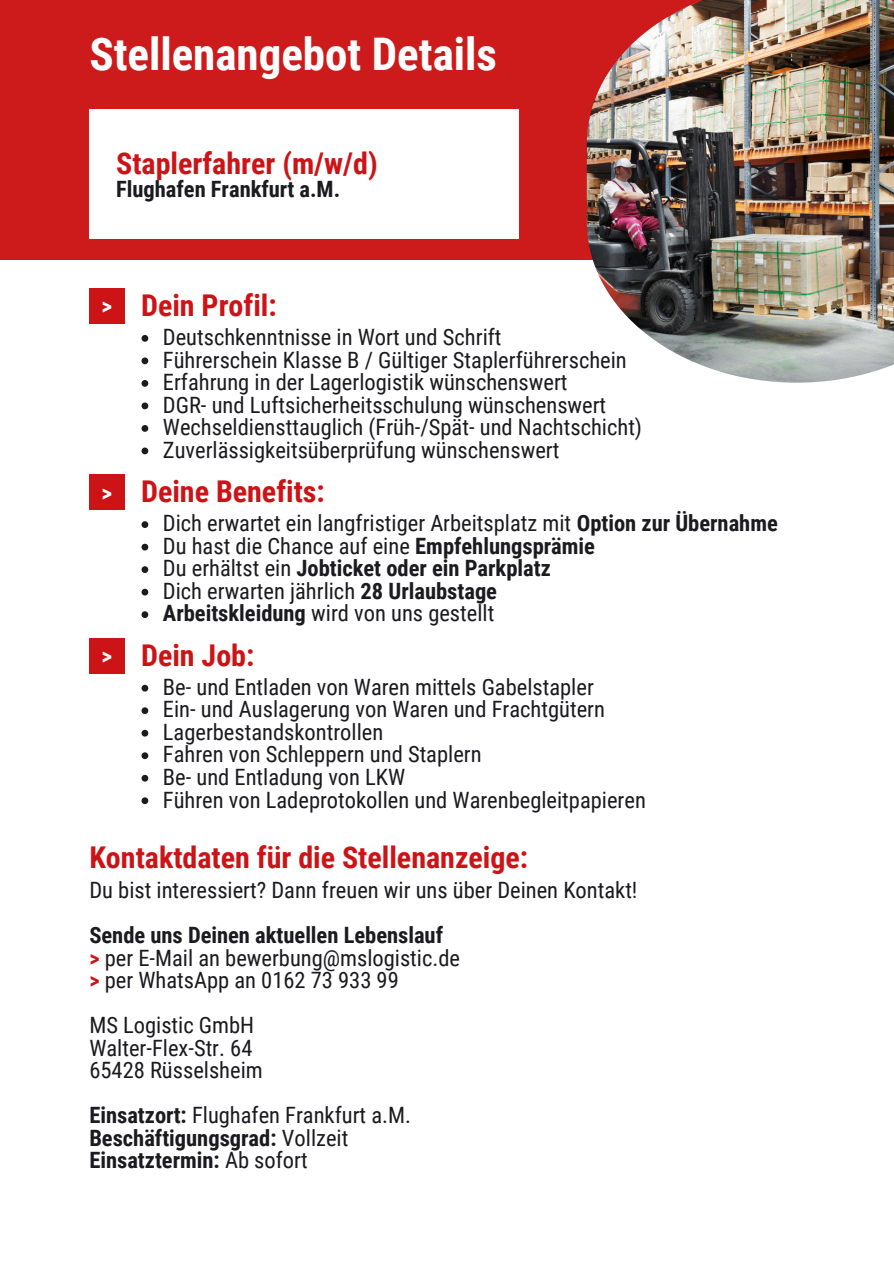
<style>
.page{position:relative;width:894px;height:1264px;background:#fff}
.page>*{position:absolute;margin:0;border:0;box-sizing:border-box;transform-origin:0 0}
.t1{font:700 45px "Roboto Condensed";color:#fff}
.t2{font:700 30px "Roboto Condensed";color:#cc1417}
.t3{font:700 23.55px "Roboto Condensed";color:#fff}
.t4{font:22.5px "Roboto Condensed";color:#1a1a1f}
.t5{font:700 22.5px "Roboto Condensed";color:#1a1a1f}
.s1{font-weight:700}
.s2{font-weight:400}
.s3{font-weight:700;color:#cc1417}
</style>
<div class="page">
<div style="left:0;top:0;width:893px;height:260px;background:#cd1b1c"></div>
<img style="left:586px;top:0;width:307px;height:382px">
<div style="left:89px;top:109px;width:429px;height:130px;background:#fff"></div>
<div style="left:89px;top:288px;width:36px;height:36px;background:#cc1417"></div>
<div style="left:89px;top:474px;width:36px;height:36px;background:#cc1417"></div>
<div style="left:89px;top:638px;width:36px;height:35px;background:#cc1417"></div>
<svg style="left:141px;top:335px;width:7px;height:7px"></svg>
<svg style="left:141px;top:357px;width:7px;height:7px"></svg>
<svg style="left:141px;top:380px;width:7px;height:7px"></svg>
<svg style="left:141px;top:402px;width:7px;height:7px"></svg>
<svg style="left:141px;top:425px;width:7px;height:7px"></svg>
<svg style="left:141px;top:447px;width:7px;height:7px"></svg>
<svg style="left:141px;top:521px;width:7px;height:7px"></svg>
<svg style="left:141px;top:543px;width:7px;height:7px"></svg>
<svg style="left:141px;top:566px;width:7px;height:7px"></svg>
<svg style="left:141px;top:588px;width:7px;height:7px"></svg>
<svg style="left:141px;top:611px;width:7px;height:7px"></svg>
<svg style="left:141px;top:684px;width:7px;height:7px"></svg>
<svg style="left:141px;top:707px;width:7px;height:7px"></svg>
<svg style="left:141px;top:729px;width:7px;height:7px"></svg>
<svg style="left:141px;top:752px;width:7px;height:7px"></svg>
<svg style="left:141px;top:774px;width:7px;height:7px"></svg>
<svg style="left:141px;top:797px;width:7px;height:7px"></svg>
<p class="t1" style="left:89px;top:29px;width:409px">Stellenangebot Details</p>
<h1 class="t2" style="left:116px;top:146px;width:263px">Staplerfahrer (m/w/d)</h1>
<h1 class="t5" style="left:116px;top:176px;width:225px">Flughafen Frankfurt a.M.</h1>
<p class="t3" style="left:102px;top:292px;width:12px">&gt;</p>
<h3 class="t2" style="left:141px;top:288px;width:137px">Dein Profil:</h3>
<h2 class="t4" style="left:163px;top:324px;width:340px">Deutschkenntnisse in Wort und Schrift</h2>
<p class="t4" style="left:163px;top:347px;width:465px">Führerschein Klasse B / Gültiger Staplerführerschein</p>
<p class="t4" style="left:163px;top:369px;width:406px">Erfahrung in der Lagerlogistik wünschenswert</p>
<p class="t4" style="left:163px;top:392px;width:444px">DGR- und Luftsicherheitsschulung wünschenswert</p>
<p class="t4" style="left:163px;top:414px;width:480px">Wechseldiensttauglich (Früh-/Spät- und Nachtschicht)</p>
<p class="t4" style="left:163px;top:437px;width:398px">Zuverlässigkeitsüberprüfung wünschenswert</p>
<p class="t3" style="left:102px;top:478px;width:12px">&gt;</p>
<p class="t2" style="left:141px;top:474px;width:185px">Deine Benefits:</p>
<h2 class="t4" style="left:163px;top:510px;width:616px">Dich erwartet ein langfristiger Arbeitsplatz mit <span class="s1">Option zur Übernahme</span></h2>
<p class="t4" style="left:163px;top:533px;width:433px">Du hast die Chance auf eine <span class="s1">Empfehlungsprämie</span></p>
<p class="t5" style="left:163px;top:555px;width:389px"><span class="s2">Du erhältst ein</span> Jobticket oder ein Parkplatz</p>
<p class="t4" style="left:163px;top:578px;width:335px">Dich erwarten jährlich <span class="s1">28 Urlaubstage</span></p>
<p class="t4" style="left:163px;top:600px;width:333px"><span class="s1">Arbeitskleidung</span> wird von uns gestellt</p>
<p class="t3" style="left:102px;top:642px;width:12px">&gt;</p>
<p class="t2" style="left:141px;top:638px;width:115px">Dein Job:</p>
<h2 class="t4" style="left:163px;top:674px;width:432px">Be- und Entladen von Waren mittels Gabelstapler</h2>
<p class="t4" style="left:163px;top:696px;width:443px">Ein- und Auslagerung von Waren und Frachtgütern</p>
<p class="t4" style="left:163px;top:719px;width:222px">Lagerbestandskontrollen</p>
<p class="t4" style="left:163px;top:741px;width:320px">Fahren von Schleppern und Staplern</p>
<p class="t4" style="left:163px;top:764px;width:244px">Be- und Entladung von LKW</p>
<p class="t4" style="left:163px;top:786px;width:484px">Führen von Ladeprotokollen und Warenbegleitpapieren</p>
<p class="t2" style="left:89px;top:840px;width:440px">Kontaktdaten für die Stellenanzeige:</p>
<h2 class="t4" style="left:89px;top:877px;width:549px">Du bist interessiert? Dann freuen wir uns über Deinen Kontakt!</h2>
<p class="t5" style="left:89px;top:922px;width:355px">Sende uns Deinen aktuellen Lebenslauf</p>
<p class="t4" style="left:89px;top:945px;width:372px"><span class="s3">&gt;</span> per E-Mail an bewerbung@mslogistic.de</p>
<p class="t4" style="left:89px;top:967px;width:311px"><span class="s3">&gt;</span> per WhatsApp an 0162 73 933 99</p>
<p class="t4" style="left:89px;top:1012px;width:166px">MS Logistic GmbH</p>
<p class="t4" style="left:89px;top:1035px;width:164px">Walter-Flex-Str. 64</p>
<p class="t4" style="left:89px;top:1057px;width:175px">65428 Rüsselsheim</p>
<p class="t4" style="left:89px;top:1102px;width:323px"><span class="s1">Einsatzort:</span> Flughafen Frankfurt a.M.</p>
<p class="t5" style="left:89px;top:1125px;width:260px">Beschäftigungsgrad: <span class="s2">Vollzeit</span></p>
<p class="t5" style="left:89px;top:1147px;width:220px">Einsatztermin: <span class="s2">Ab sofort</span></p>
</div>
